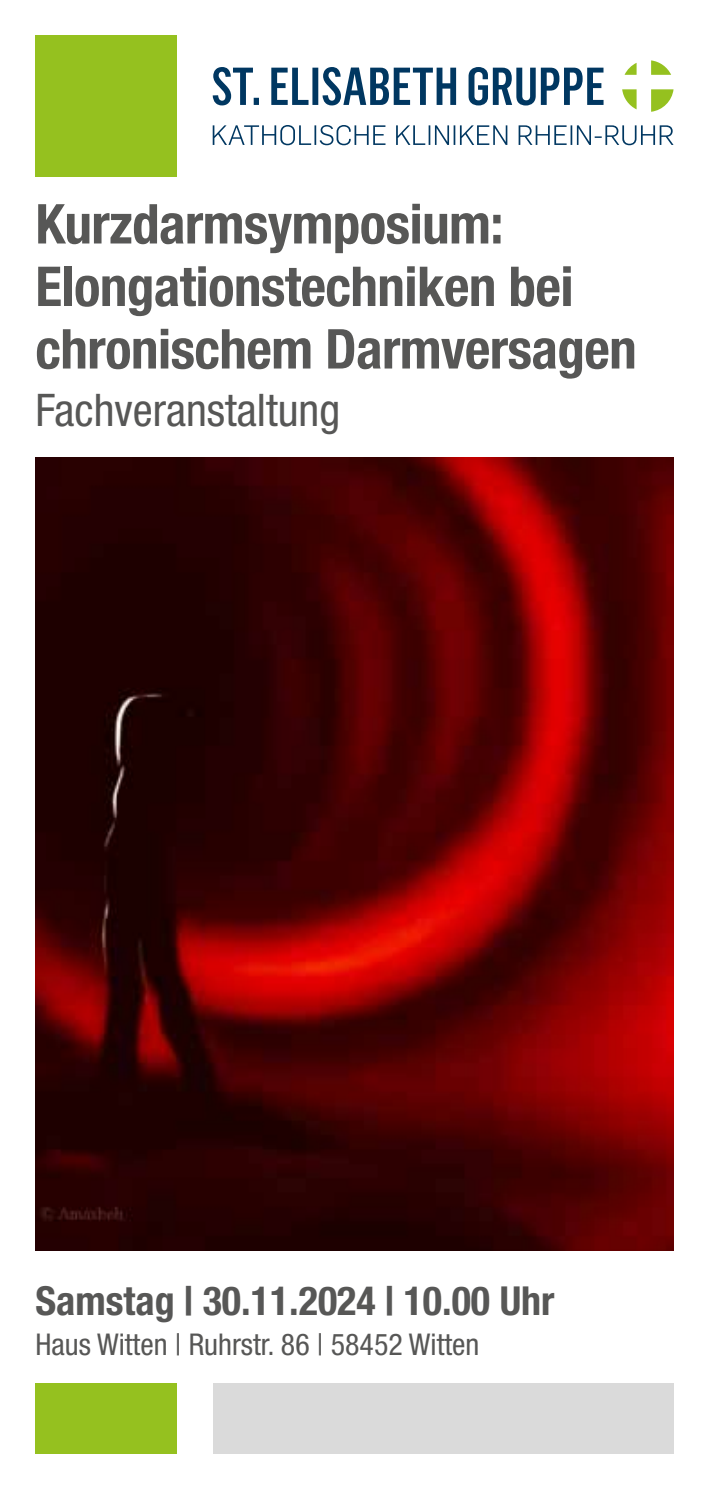
<style>
.page{position:relative;width:709px;height:1489px;background:#fff}
.page>*{position:absolute;margin:0;border:0;box-sizing:border-box;transform-origin:0 0}
.t1{font:700 condensed 55px/62.5px "Helvetica Neue LT Std";letter-spacing:-.01em;color:#575756}
.t2{font:condensed 45px "Helvetica Neue LT Std";color:#575756}
.t3{font:700 condensed 40px "Helvetica Neue LT Std";color:#575756}
.t4{font:condensed 30px "Helvetica Neue LT Std";color:#575756}
</style>
<div class="page">
<div style="left:35px;top:1382px;width:142px;height:71px;background:#95c11f"></div>
<div style="left:213px;top:1382px;width:460px;height:71px;background:#dadada"></div>
<div style="left:35px;top:35px;width:142px;height:142px;background:#95c11f"></div>
<svg style="left:213px;top:67px;width:390px;height:38px"></svg>
<svg style="left:651px;top:60px;width:20px;height:15px"></svg>
<svg style="left:624px;top:63px;width:12px;height:12px"></svg>
<svg style="left:622px;top:89px;width:14px;height:20px"></svg>
<svg style="left:651px;top:89px;width:22px;height:23px"></svg>
<svg style="left:213px;top:125px;width:460px;height:20px"></svg>
<img style="left:35px;top:458px;width:638px;height:792px">
<p class="t1" style="left:35px;top:192px;width:603px">Kurzdarmsymposium:<br>Elongationstechniken bei chronischem Darmversagen</p>
<p class="t2" style="left:35px;top:384px;width:306px">Fachveranstaltung</p>
<p class="t3" style="left:35px;top:1276px;width:520px">Samstag | 30.11.2024 | 10.00 Uhr</p>
<p class="t4" style="left:35px;top:1327px;width:445px">Haus Witten | Ruhrstr. 86 | 58452 Witten</p>
</div>
